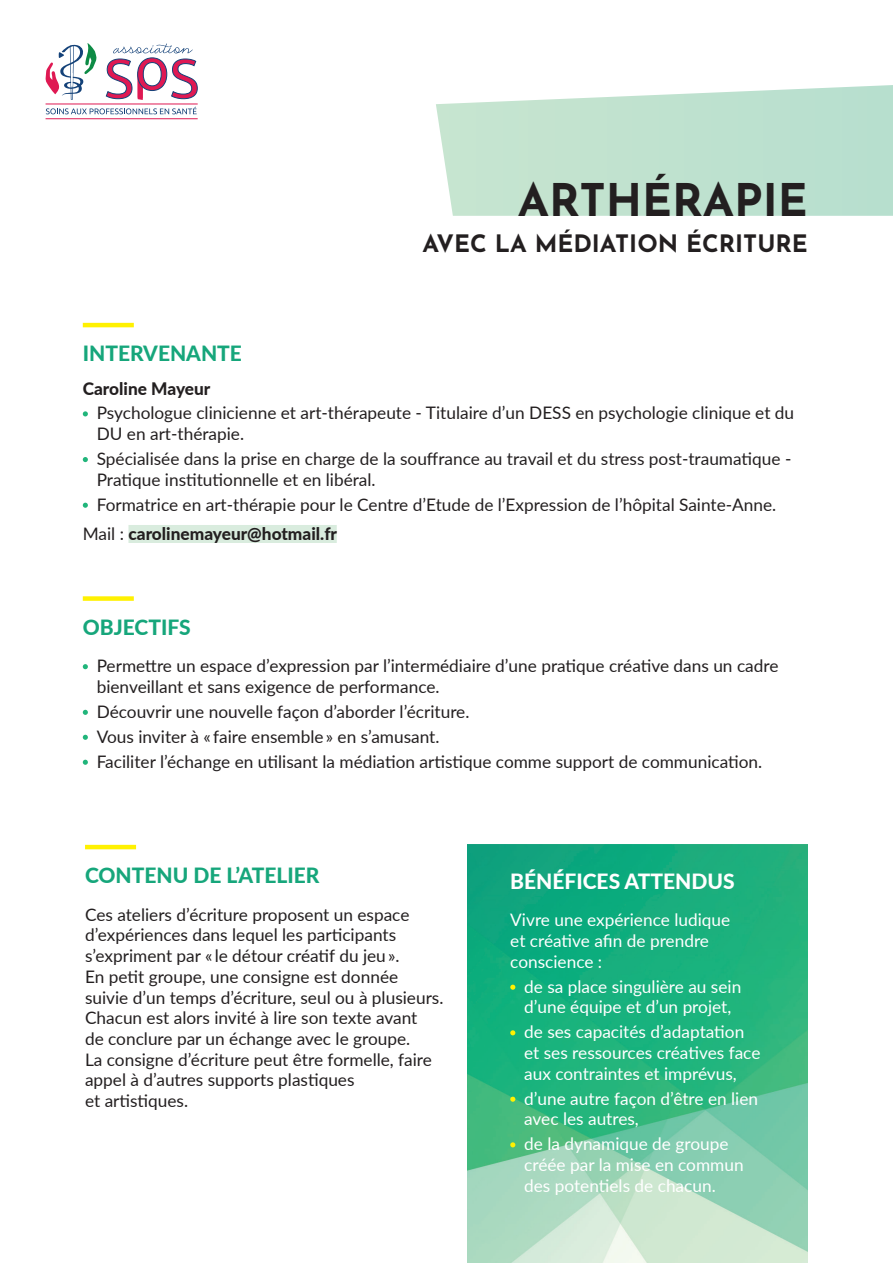
<style>
.page{position:relative;width:893px;height:1263px;background:#fff}
.page>*{position:absolute;margin:0;border:0;box-sizing:border-box;transform-origin:0 0}
.t1{font:700 45px "Josefin Sans";color:#231f20}
.t2{font:700 24px "Josefin Sans";color:#231f20}
.t3{font:800 21px "Lato";color:#16a67b}
.t4{font:800 21px "Lato";color:#fff}
.t5{font:17.25px/20.7px "Lato";color:#231f20}
.t6{font:17.25px/20.7px "Lato";color:#fff}
.t7{font:800 17.25px "Lato";color:#231f20}
.s1{font-weight:800}
</style>
<div class="page">
<svg style="left:436px;top:85px;width:457px;height:131px;background:#c4e4d3"></svg>
<img style="left:468px;top:844px;width:340px;height:419px">
<svg style="left:510px;top:985px;width:5px;height:5px"></svg>
<svg style="left:510px;top:1030px;width:5px;height:5px"></svg>
<svg style="left:510px;top:1097px;width:5px;height:5px"></svg>
<svg style="left:510px;top:1142px;width:5px;height:5px"></svg>
<div style="left:83px;top:596px;width:51px;height:5px;background:#fff101"></div>
<svg style="left:83px;top:664px;width:5px;height:5px"></svg>
<svg style="left:83px;top:710px;width:5px;height:5px"></svg>
<svg style="left:83px;top:735px;width:5px;height:5px"></svg>
<svg style="left:83px;top:760px;width:5px;height:5px"></svg>
<hr style="left:85px;top:845px;width:51px;height:4px;background:#fff101">
<hr style="left:46px;top:104px;width:152px;height:1px;background:#df1953">
<hr style="left:46px;top:118px;width:152px;height:1px;background:#df1953">
<svg style="left:106px;top:43px;width:92px;height:57px"></svg>
<svg style="left:46px;top:43px;width:51px;height:57px"></svg>
<svg style="left:46px;top:107px;width:151px;height:7px"></svg>
<hr style="left:83px;top:323px;width:51px;height:4px;background:#fff101">
<div style="left:128px;top:525px;width:209px;height:18px;background:#d9ecde"></div>
<svg style="left:83px;top:411px;width:5px;height:5px"></svg>
<svg style="left:83px;top:457px;width:5px;height:5px"></svg>
<svg style="left:83px;top:503px;width:5px;height:5px"></svg>
<h1 class="t1" style="left:518px;top:160px;width:292px">ARTHÉRAPIE</h1>
<h2 class="t2" style="left:423px;top:222px;width:387px">AVEC LA MÉDIATION ÉCRITURE</h2>
<p class="t3" style="left:83px;top:338px;width:161px">INTERVENANTE</p>
<p class="t7" style="left:83px;top:375px;width:129px">Caroline Mayeur</p>
<p class="t5" style="left:97px;top:402px;width:699px">Psychologue clinicienne et art-thérapeute - Titulaire d’un DESS en psychologie clinique et du<br>DU en art-thérapie.</p>
<p class="t5" style="left:97px;top:448px;width:696px">Spécialisée dans la prise en charge de la souffrance au travail et du stress post-traumatique -<br>Pratique institutionnelle et en libéral.</p>
<p class="t5" style="left:83px;top:489px;width:695px;line-height:29.2px;text-indent:14px">Formatrice en art-thérapie pour le Centre d’Etude de l’Expression de l’hôpital Sainte-Anne.<br>Mail : <span class="s1">carolinemayeur@hotmail.fr</span></p>
<p class="t3" style="left:83px;top:611px;width:109px">OBJECTIFS</p>
<p class="t5" style="left:97px;top:655px;width:683px">Permettre un espace d’expression par l’intermédiaire d’une pratique créative dans un cadre bienveillant et sans exigence de performance.</p>
<p class="t5" style="left:97px;top:698px;width:667px;line-height:24.9px">Découvrir une nouvelle façon d’aborder l’écriture.<br>Vous inviter à « faire ensemble » en s’amusant.<br>Faciliter l’échange en utilisant la médiation artistique comme support de communication.</p>
<p class="t3" style="left:85px;top:860px;width:236px">CONTENU DE L’ATELIER</p>
<p class="t5" style="left:85px;top:903px;width:360px">Ces ateliers d’écriture proposent un espace d’expériences dans lequel les participants s’expriment par « le détour créatif du jeu ».<br>En petit groupe, une consigne est donnée suivie d’un temps d’écriture, seul ou à plusieurs.<br>Chacun est alors invité à lire son texte avant<br>de conclure par un échange avec le groupe.<br>La consigne d’écriture peut être formelle, faire appel à d’autres supports plastiques<br>et artistiques.</p>
<p class="t4" style="left:510px;top:865px;width:226px">BÉNÉFICES ATTENDUS</p>
<p class="t6" style="left:510px;top:909px;width:221px">Vivre une expérience ludique et créative afin de prendre conscience :</p>
<p class="t6" style="left:524px;top:975px;width:219px">de sa place singulière au sein d’une équipe et d’un projet,</p>
<p class="t6" style="left:524px;top:1021px;width:238px">de ses capacités d’adaptation et ses ressources créatives face aux contraintes et imprévus,</p>
<p class="t6" style="left:524px;top:1087px;width:235px">d’une autre façon d’être en lien avec les autres,</p>
<p class="t6" style="left:524px;top:1133px;width:221px">de la dynamique de groupe créée par la mise en commun des potentiels de chacun.</p>
</div>
